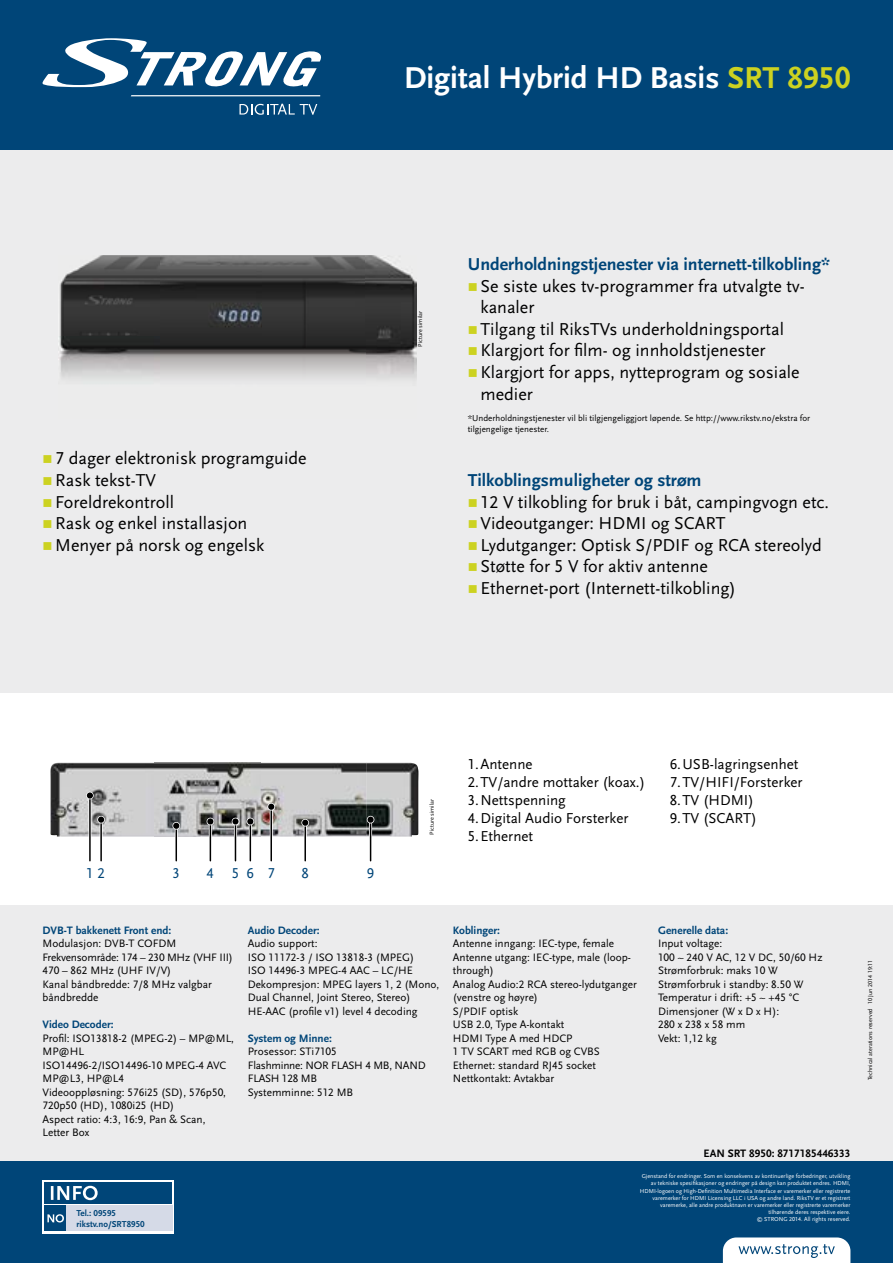
<style>
.page{position:relative;width:893px;height:1263px;background:#fff}
.page>*{position:absolute;margin:0;border:0;box-sizing:border-box;transform-origin:0 0}
.t1{font:700 31.5px "Scala Sans LF";color:#fff}
.t2{font:18px/21.6px "Scala Sans LF";color:#000}
.t3{font:700 18px "Scala Sans LF";color:#004578}
.t4{font:15px "Scala Sans LF";color:#000}
.t5{font:15px "Scala Sans LF";color:#004578}
.t6{font:11.25px/13.5px "Scala Sans LF";color:#000}
.t7{font:700 11.25px "Scala Sans LF";color:#004578}
.t8{font:700 11.25px "Scala Sans LF";color:#000}
.t9{font:9px/10.8px "Scala Sans LF";color:#000}
.t10{font:700 9px/10.8px "Scala Sans LF";color:#004578}
.t11{font:6px/7.2px "Scala Sans LF";color:#fff;text-align:right}
.t12{font:6px "Scala Sans LF";color:#000}
.s1{color:#ccd221}
</style>
<div class="page">
<div style="left:0;top:1161px;width:893px;height:102px;background:#004578"></div>
<div style="left:0;top:0;width:893px;height:153px;background:#004578"></div>
<svg style="left:131px;top:95px;width:189px;height:1px"></svg>
<svg style="left:42px;top:38px;width:279px;height:50px"></svg>
<svg style="left:239px;top:104px;width:78px;height:11px"></svg>
<svg style="left:723px;top:1237px;width:127px;height:26px"></svg>
<div style="left:0;top:151px;width:893px;height:542px;background:#ececed"></div>
<div style="left:0;top:906px;width:893px;height:255px;background:#ececed"></div>
<img style="left:59px;top:255px;width:357px;height:125px">
<img style="left:50px;top:763px;width:368px;height:73px">
<hr style="left:88px;top:795px;width:3px;height:66px;background:#fff">
<hr style="left:89px;top:795px;width:2px;height:66px;background:#000">
<div style="left:86px;top:792px;width:8px;height:7px;border:1px solid #fff;border-radius:50%"></div>
<svg style="left:87px;top:792px;width:6px;height:6px"></svg>
<hr style="left:175px;top:826px;width:3px;height:35px;background:#fff">
<hr style="left:176px;top:826px;width:1px;height:35px;background:#000">
<div style="left:172px;top:822px;width:8px;height:7px;border:1px solid #fff;border-radius:50%"></div>
<svg style="left:173px;top:823px;width:6px;height:6px"></svg>
<hr style="left:209px;top:821px;width:3px;height:40px;background:#fff">
<hr style="left:210px;top:821px;width:1px;height:40px;background:#000">
<div style="left:207px;top:818px;width:7px;height:7px;border:1px solid #fff;border-radius:50%"></div>
<svg style="left:207px;top:818px;width:6px;height:6px"></svg>
<hr style="left:234px;top:821px;width:3px;height:40px;background:#fff">
<hr style="left:235px;top:821px;width:1px;height:40px;background:#000">
<div style="left:232px;top:818px;width:7px;height:7px;border:1px solid #fff;border-radius:50%"></div>
<div style="left:232px;top:818px;width:7px;height:6px;background:#000;border-radius:50%"></div>
<hr style="left:249px;top:821px;width:3px;height:40px;background:#fff">
<hr style="left:250px;top:821px;width:1px;height:40px;background:#000">
<div style="left:247px;top:818px;width:7px;height:7px;border:1px solid #fff;border-radius:50%"></div>
<svg style="left:247px;top:818px;width:6px;height:6px"></svg>
<hr style="left:270px;top:807px;width:3px;height:54px;background:#fff">
<hr style="left:270px;top:807px;width:2px;height:54px;background:#000">
<div style="left:267px;top:803px;width:8px;height:7px;border:1px solid #fff;border-radius:50%"></div>
<svg style="left:268px;top:804px;width:6px;height:6px"></svg>
<hr style="left:304px;top:823px;width:3px;height:38px;background:#fff">
<hr style="left:304px;top:823px;width:2px;height:38px;background:#000">
<div style="left:301px;top:819px;width:8px;height:7px;border:1px solid #fff;border-radius:50%"></div>
<svg style="left:302px;top:820px;width:6px;height:6px"></svg>
<hr style="left:369px;top:820px;width:3px;height:41px;background:#fff">
<hr style="left:370px;top:820px;width:1px;height:41px;background:#000">
<svg style="left:367px;top:816px;width:7px;height:7px"></svg>
<hr style="left:100px;top:820px;width:3px;height:41px;background:#fff">
<hr style="left:100px;top:820px;width:2px;height:41px;background:#000">
<div style="left:97px;top:816px;width:8px;height:7px;border:1px solid #fff;border-radius:50%"></div>
<div style="left:98px;top:816px;width:6px;height:7px;background:#000;border-radius:50%"></div>
<div style="left:43px;top:1180px;width:131px;height:53px;background:linear-gradient(to right,#fff,#fff)"></div>
<div style="left:45px;top:1182px;width:127px;height:21px;background:#004578"></div>
<div style="left:66px;top:1205px;width:106px;height:26px;background:#d5dae7"></div>
<div style="left:45px;top:1205px;width:21px;height:26px;background:#004578"></div>
<svg style="left:47px;top:1214px;width:17px;height:8px"></svg>
<svg style="left:51px;top:1186px;width:47px;height:14px"></svg>
<h1 class="t1" style="left:404px;top:61px;width:448px">Digital Hybrid HD Basis <span class="s1">SRT 8950</span></h1>
<h2 class="t2" style="left:43px;top:448px;width:266px"><span class="s1">■</span> 7 dager elektronisk programguide</h2>
<h2 class="t2" style="left:43px;top:470px;width:115px"><span class="s1">■</span> Rask tekst-TV</h2>
<h2 class="t2" style="left:43px;top:491px;width:133px"><span class="s1">■</span> Foreldrekontroll</h2>
<h2 class="t2" style="left:43px;top:513px;width:206px"><span class="s1">■</span> Rask og enkel installasjon</h2>
<h2 class="t2" style="left:43px;top:534px;width:223px"><span class="s1">■</span> Menyer på norsk og engelsk</h2>
<p class="t12" style="left:417px;top:347px;width:37px;rotate:-90deg">Picture similar</p>
<h2 class="t3" style="left:468px;top:254px;width:364px">Underholdningstjenester via internett-tilkobling*</h2>
<h2 class="t2" style="left:480px;top:275px;width:326px;text-indent:-13px"><span class="s1">■</span> Se siste ukes tv-programmer fra utvalgte tv&shy;kanaler</h2>
<h2 class="t2" style="left:468px;top:318px;width:318px"><span class="s1">■</span> Tilgang til RiksTVs underholdningsportal</h2>
<h2 class="t2" style="left:468px;top:340px;width:299px"><span class="s1">■</span> Klargjort for film- og innholdstjenester</h2>
<h2 class="t2" style="left:480px;top:362px;width:321px;text-indent:-13px"><span class="s1">■</span> Klargjort for apps, nytteprogram og sosiale medier</h2>
<p class="t9" style="left:468px;top:413px;width:344px">*Underholdningstjenester vil bli tilgjengeliggjort løpende. Se http://www.rikstv.no/ekstra for tilgjengelige tjenester.</p>
<h2 class="t3" style="left:468px;top:470px;width:235px">Tilkoblingsmuligheter og strøm</h2>
<h2 class="t2" style="left:468px;top:491px;width:363px"><span class="s1">■</span> 12 V tilkobling for bruk i båt, campingvogn etc.</h2>
<h2 class="t2" style="left:468px;top:513px;width:259px"><span class="s1">■</span> Videoutganger: HDMI og SCART</h2>
<h2 class="t2" style="left:468px;top:534px;width:355px"><span class="s1">■</span> Lydutganger: Optisk S/PDIF og RCA stereolyd</h2>
<h2 class="t2" style="left:468px;top:556px;width:242px"><span class="s1">■</span> Støtte for 5 V for aktiv antenne</h2>
<h2 class="t2" style="left:468px;top:578px;width:270px"><span class="s1">■</span> Ethernet-port (Internett-tilkobling)</h2>
<h3 class="t5" style="left:86px;top:865px;width:20px">1 2</h3>
<h3 class="t5" style="left:173px;top:865px;width:9px">3</h3>
<h3 class="t5" style="left:207px;top:865px;width:70px">4 567</h3>
<h3 class="t5" style="left:301px;top:865px;width:9px">8</h3>
<h3 class="t5" style="left:367px;top:865px;width:9px">9</h3>
<p class="t12" style="left:428px;top:835px;width:37px;rotate:-90deg">Picture similar</p>
<h3 class="t4" style="left:468px;top:756px;width:66px">1. Antenne</h3>
<h3 class="t4" style="left:468px;top:774px;width:179px">2. TV/andre mottaker (koax.)</h3>
<h3 class="t4" style="left:468px;top:792px;width:100px">3. Nettspenning</h3>
<h3 class="t4" style="left:468px;top:810px;width:162px">4. Digital Audio Forsterker</h3>
<h3 class="t4" style="left:468px;top:828px;width:67px">5. Ethernet</h3>
<h3 class="t4" style="left:670px;top:756px;width:130px">6. USB-lagringsenhet</h3>
<h3 class="t4" style="left:670px;top:774px;width:134px">7. TV/HIFI/Forsterker</h3>
<h3 class="t4" style="left:670px;top:792px;width:86px">8. TV (HDMI)</h3>
<h3 class="t4" style="left:670px;top:810px;width:89px">9. TV (SCART)</h3>
<p class="t7" style="left:43px;top:924px;width:130px">DVB-T bakkenett Front end:</p>
<p class="t6" style="left:43px;top:937px;width:192px">Modulasjon: DVB-T COFDM<br>Frekvensområde: 174 – 230 MHz (VHF III)<br>470 – 862 MHz (UHF IV/V)<br>Kanal båndbredde: 7/8 MHz valgbar båndbredde</p>
<p class="t7" style="left:43px;top:1019px;width:73px">Video Decoder:</p>
<p class="t6" style="left:43px;top:1032px;width:193px">Profil: ISO13818-2 (MPEG-2) – MP@ML,<br>MP@HL<br>ISO14496-2/ISO14496-10 MPEG-4 AVC<br>MP@L3, HP@L4<br>Videooppløsning: 576i25 (SD), 576p50,<br>720p50 (HD), 1080i25 (HD)<br>Aspect ratio: 4:3, 16:9, Pan &amp; Scan,<br>Letter Box</p>
<p class="t10" style="left:77px;top:1208px;width:70px">Tel.: 09595 rikstv.no/SRT8950</p>
<p class="t7" style="left:248px;top:924px;width:74px">Audio Decoder:</p>
<p class="t6" style="left:248px;top:937px;width:193px">Audio support:<br>ISO 11172-3 / ISO 13818-3 (MPEG)<br>ISO 14496-3 MPEG-4 AAC – LC/HE<br>Dekompresjon: MPEG layers 1, 2 (Mono,<br>Dual Channel, Joint Stereo, Stereo)<br>HE-AAC (profile v1) level 4 decoding</p>
<p class="t7" style="left:248px;top:1032px;width:86px">System og Minne:</p>
<p class="t6" style="left:248px;top:1045px;width:179px">Prosessor: STi7105<br>Flashminne: NOR FLASH 4 MB, NAND<br>FLASH 128 MB<br>Systemminne: 512 MB</p>
<p class="t7" style="left:453px;top:924px;width:49px">Koblinger:</p>
<p class="t6" style="left:453px;top:937px;width:185px">Antenne inngang: IEC-type, female<br>Antenne utgang: IEC-type, male (loop&shy;through)<br>Analog Audio:2 RCA stereo-lydutganger (venstre og høyre)<br>S/PDIF optisk<br>USB 2.0, Type A-kontakt<br>HDMI Type A med HDCP<br>1 TV SCART med RGB og CVBS<br>Ethernet: standard RJ45 socket<br>Nettkontakt: Avtakbar</p>
<p class="t7" style="left:658px;top:924px;width:72px">Generelle data:</p>
<p class="t6" style="left:658px;top:937px;width:166px">Input voltage:<br>100 ~ 240 V AC, 12 V DC, 50/60 Hz<br>Strømforbruk: maks 10 W<br>Strømforbruk i standby: 8.50 W<br>Temperatur i drift: +5 ~ +45 °C<br>Dimensjoner (W x D x H):<br>280 x 238 x 58 mm<br>Vekt: 1,12 kg</p>
<p class="t8" style="left:704px;top:1147px;width:148px">EAN SRT 8950: 8717185446333</p>
<p class="t11" style="left:640px;top:1173px;width:212px">Gjenstand for endringer. Som en konsekvens av kontinuerlige forbedringer, utvikling av tekniske spesifikasjoner og endringer på design kan produktet endres. HDMI, HDMI-logoen og High-Definition Multimedia Interface er varemerker eller registrerte varemerker for HDMI Licensing LLC i USA og andre land. RiksTV er et registrert varemerke, alle andre produktnavn er varemerker eller registrerte varemerker tilhørende deres respektive eiere.<br>© STRONG 2014. All rights reserved.</p>
<p class="t12" style="left:867px;top:1004px;width:46px;rotate:-90deg">10 Jun 2014 19:11</p>
<p class="t12" style="left:867px;top:1080px;width:74px;rotate:-90deg">Technical aterations reserved</p>
</div>
